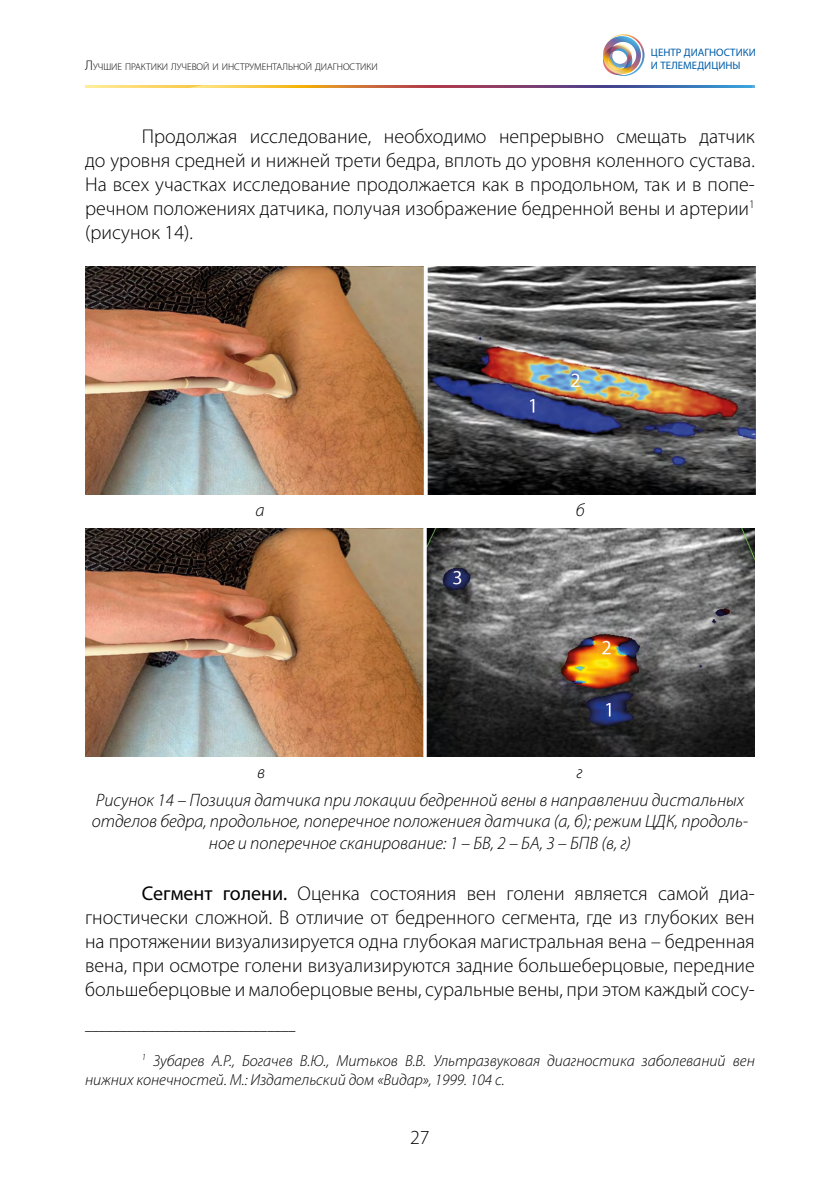
<style>
.page{position:relative;width:840px;height:1191px;background:#fff}
.page>*{position:absolute;margin:0;border:0;box-sizing:border-box;transform-origin:0 0}
.t1{font:300 20px/24px "Myriad Pro";color:#000;text-align:justify}
.t2{font:italic 300 18px/27.2px "Myriad Pro";color:#000}
.t3{font:italic 300 16px/19.2px "Myriad Pro";color:#000}
.t4{font:300 14px "Myriad Pro";color:#000}
.t5{font:10.8px "Myriad Pro";color:#005da9}
.t6{font:300 9.8px "Myriad Pro";color:#000}
.s1{font-size:14px}
.s2{font-weight:400}
.s3{font-style:italic}
</style>
<div class="page">
<img style="left:603px;top:34px;width:41px;height:42px">
<svg style="left:85px;top:85px;width:669px;height:3px"></svg>
<svg style="left:189px;top:85px;width:562px;height:3px;background:#99746b"></svg>
<img style="left:85px;top:267px;width:669px;height:228px">
<img style="left:85px;top:528px;width:669px;height:228px">
<p class="t5" style="left:650px;top:46px;width:106px">ЦЕНТР ДИАГНОСТИКИ</p>
<p class="t6" style="left:85px;top:61px;width:294px"><span class="s1">Л</span>УЧШИЕ ПРАКТИКИ ЛУЧЕВОЙ И ИНСТРУМЕНТАЛЬНОЙ ДИАГНОСТИКИ</p>
<p class="t5" style="left:650px;top:60px;width:91px">И ТЕЛЕМЕДИЦИНЫ</p>
<p class="t1" style="left:85px;top:124px;width:671px;text-indent:57px">Продолжая исследование, необходимо непрерывно смещать датчик до уровня средней и нижней трети бедра, вплоть до уровня коленного сустава.<br>На всех участках исследование продолжается как в продольном, так и в попе&shy;речном положениях датчика, получая изображение бедренной вены и артерии<sup>1 </sup>(рисунок 14).</p>
<p class="t2" style="left:255px;top:497px;width:11px">а</p>
<p class="t2" style="left:575px;top:497px;width:10px">б</p>
<p class="t2" style="left:96px;top:758px;width:649px;text-indent:480px">г<br>Рисунок 14 – Позиция датчика при локации бедренной вены в направлении дистальных</p>
<p class="t2" style="left:92px;top:810px;width:657px;line-height:21.6px;text-align:center">отделов бедра, продольное, поперечное положениея датчика (а, б); режим ЦДК, продоль&shy;ное и поперечное сканирование: 1 – БВ, 2 – БА, 3 – БПВ (в, г)</p>
<p class="t1" style="left:85px;top:881px;width:671px;text-indent:57px"><span class="s2">Сегмент голени.</span> Оценка состояния вен голени является самой диа&shy;гностически сложной. В отличие от бедренного сегмента, где из глубоких вен на протяжении визуализируется одна глубокая магистральная вена <span class="s3">–</span> бедренная вена, при осмотре голени визуализируются задние большеберцовые, передние большеберцовые и малоберцовые вены, суральные вены, при этом каждый сосу-</p>
<p class="t4" style="left:85px;top:1017px;width:211px">______________________________</p>
<p class="t3" style="left:85px;top:1050px;width:671px;text-indent:57px"><sup>1</sup> Зубарев А.Р., Богачев В.Ю., Митьков В.В. Ультразвуковая диагностика заболеваний вен нижних конечностей. М.: Издательский дом «Видар», 1999. 104 с.</p>
<p class="t2" style="left:257px;top:758px;width:9px">в</p>
<p class="t1" style="left:410px;top:1125px;width:21px">27</p>
</div>
